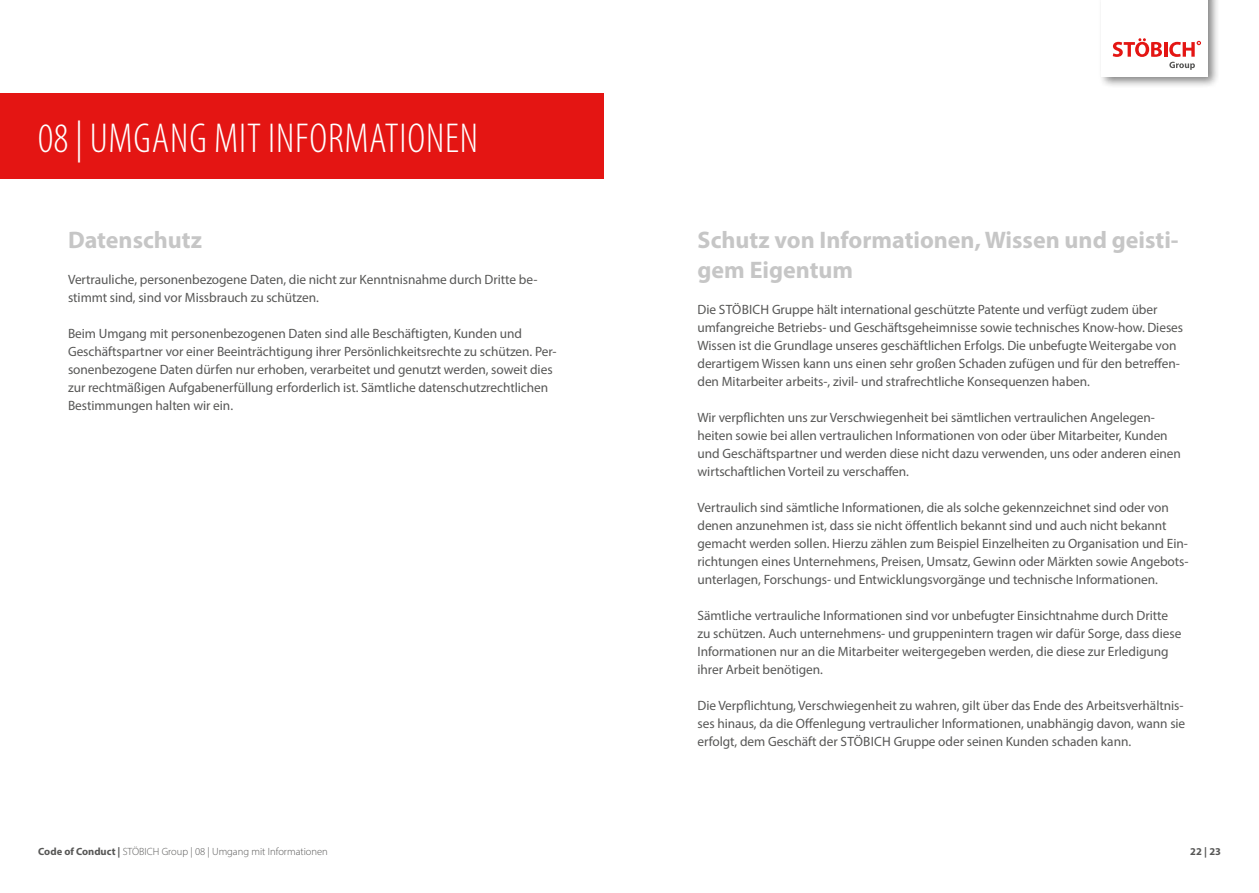
<style>
.page{position:relative;width:1259px;height:893px;background:#fff}
.page>*{position:absolute;margin:0;border:0;box-sizing:border-box;transform-origin:0 0}
.t1{font:300 condensed 42px "Myriad Pro";letter-spacing:.02em;color:#fff}
.t2{font:700 24px/30px "Myriad Pro";color:#c6c6c6}
.t3{font:13.5px/18px "Myriad Pro";letter-spacing:-.005em;color:#575756}
.t4{font:300 10.5px "Myriad Pro";color:#575756}
.t5{font:700 10.5px "Myriad Pro";color:#575756}
.s1{font-weight:700}
</style>
<div class="page">
<div style="left:0;top:94px;width:604px;height:85px;background:#e41513"></div>
<div style="left:1097px;top:0;width:123px;height:89px;background:#000;opacity:.49"></div>
<div style="left:1101px;top:0;width:107px;height:77px;background:#fff"></div>
<svg style="left:1112px;top:38px;width:50px;height:19px"></svg>
<hr style="left:1164px;top:42px;width:3px;height:15px;background:#e41513">
<svg style="left:1169px;top:41px;width:32px;height:29px"></svg>
<h1 class="t1" style="left:38px;top:113px;width:441px">08 | UMGANG MIT INFORMATIONEN</h1>
<h2 class="t2" style="left:68px;top:224px;width:135px">Datenschutz</h2>
<p class="t3" style="left:68px;top:270px;width:471px">Vertrauliche, personenbezogene Daten, die nicht zur Kenntnisnahme durch Dritte be&shy;stimmt sind, sind vor Missbrauch zu schützen.</p>
<p class="t3" style="left:68px;top:324px;width:490px">Beim Umgang mit personenbezogenen Daten sind alle Beschäftigten, Kunden und Geschäftspartner vor einer Beeinträchtigung ihrer Persönlichkeitsrechte zu schützen. Per&shy;sonenbezogene Daten dürfen nur erhoben, verarbeitet und genutzt werden, soweit dies zur rechtmäßigen Aufgabenerfüllung erforderlich ist. Sämtliche datenschutzrechtlichen Bestimmungen halten wir ein.</p>
<p class="t4" style="left:38px;top:845px;width:291px"><span class="s1">Code of Conduct |</span> STÖBICH Group | 08 | Umgang mit Informationen</p>
<h2 class="t2" style="left:697px;top:224px;width:482px">Schutz von Informationen, Wissen und geisti&shy;gem Eigentum</h2>
<p class="t3" style="left:697px;top:300px;width:487px">Die STÖBICH Gruppe hält international geschützte Patente und verfügt zudem über umfangreiche Betriebs- und Geschäftsgeheimnisse sowie technisches Know-how. Dieses Wissen ist die Grundlage unseres geschäftlichen Erfolgs. Die unbefugte Weitergabe von derartigem Wissen kann uns einen sehr großen Schaden zufügen und für den betreffen&shy;den Mitarbeiter arbeits-, zivil- und strafrechtliche Konsequenzen haben.</p>
<p class="t3" style="left:697px;top:408px;width:485px">Wir verpflichten uns zur Verschwiegenheit bei sämtlichen vertraulichen Angelegen&shy;heiten sowie bei allen vertraulichen Informationen von oder über Mitarbeiter, Kunden und Geschäftspartner und werden diese nicht dazu verwenden, uns oder anderen einen wirtschaftlichen Vorteil zu verschaffen.</p>
<p class="t3" style="left:697px;top:498px;width:492px">Vertraulich sind sämtliche Informationen, die als solche gekennzeichnet sind oder von denen anzunehmen ist, dass sie nicht öffentlich bekannt sind und auch nicht bekannt gemacht werden sollen. Hierzu zählen zum Beispiel Einzelheiten zu Organisation und Ein&shy;richtungen eines Unternehmens, Preisen, Umsatz, Gewinn oder Märkten sowie Angebots&shy;unterlagen, Forschungs- und Entwicklungsvorgänge und technische Informationen.</p>
<p class="t3" style="left:697px;top:606px;width:485px">Sämtliche vertrauliche Informationen sind vor unbefugter Einsichtnahme durch Dritte zu schützen. Auch unternehmens- und gruppenintern tragen wir dafür Sorge, dass diese Informationen nur an die Mitarbeiter weitergegeben werden, die diese zur Erledigung ihrer Arbeit benötigen.</p>
<p class="t3" style="left:697px;top:696px;width:489px">Die Verpflichtung, Verschwiegenheit zu wahren, gilt über das Ende des Arbeitsverhältnis&shy;ses hinaus, da die Offenlegung vertraulicher Informationen, unabhängig davon, wann sie erfolgt, dem Geschäft der STÖBICH Gruppe oder seinen Kunden schaden kann.</p>
<p class="t5" style="left:1190px;top:844px;width:32px">22 | 23</p>
</div>
